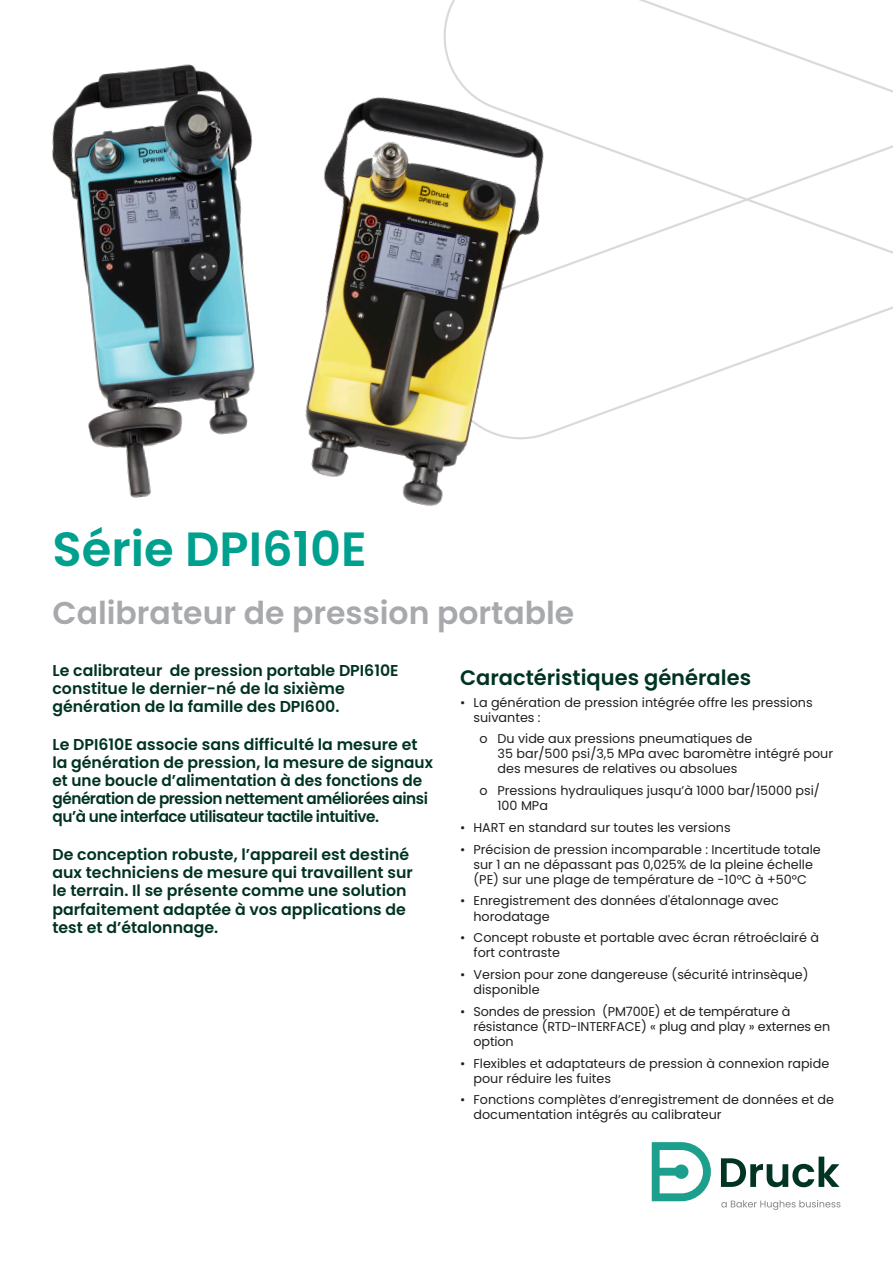
<style>
.page{position:relative;width:893px;height:1263px;background:#fff}
.page>*{position:absolute;margin:0;border:0;box-sizing:border-box;transform-origin:0 0}
._32pt-headline{font:600 48px "Poppins";color:#00a08f}
._21pt-subhead{font:600 31.5px "Poppins";color:#a8a9ad}
._15pt-body_subhead{font:600 21px "Poppins";color:#003323}
._10_5pt-body_subhead{font:600 15.75px/18px "Poppins";color:#003323}
._8_5pt-bullet{font:12.75px/15px "Poppins";color:#231f20}
</style>
<div class="page">
<svg style="left:443px;top:0;width:450px;height:426px"></svg>
<img style="left:52px;top:64px;width:193px;height:434px">
<img style="left:245px;top:72px;width:327px;height:434px">
<svg style="left:652px;top:1142px;width:59px;height:59px"></svg>
<svg style="left:721px;top:1156px;width:118px;height:31px"></svg>
<svg style="left:721px;top:1200px;width:119px;height:10px"></svg>
<p class="_32pt-headline" style="left:52px;top:521px;width:316px">Série DPI610E</p>
<p class="_21pt-subhead" style="left:52px;top:595px;width:523px">Calibrateur de pression portable</p>
<p class="_10_5pt-body_subhead" style="left:52px;top:661px;width:348px">Le calibrateur de pression portable DPI610E constitue le dernier-né de la sixième génération de la famille des DPI600.</p>
<p class="_10_5pt-body_subhead" style="left:52px;top:736px;width:382px">Le DPI610E associe sans difficulté la mesure et la génération de pression, la mesure de signaux et une boucle d’alimentation à des fonctions de génération de pression nettement améliorées ainsi qu’à une interface utilisateur tactile intuitive.</p>
<p class="_10_5pt-body_subhead" style="left:52px;top:846px;width:362px">De conception robuste, l’appareil est destiné aux techniciens de mesure qui travaillent sur le terrain. Il se présente comme une solution parfaitement adaptée à vos applications de test et d’étalonnage.</p>
<p class="_15pt-body_subhead" style="left:460px;top:665px;width:293px">Caractéristiques générales</p>
<p class="_8_5pt-bullet" style="left:473px;top:695px;width:341px;text-indent:-14px">• La génération de pression intégrée offre les pressions suivantes :</p>
<p class="_8_5pt-bullet" style="left:497px;top:731px;width:337px;text-indent:-18px">o Du vide aux pressions pneumatiques de<br>35 bar/500 psi/3,5 MPa avec baromètre intégré pour des mesures de relatives ou absolues</p>
<p class="_8_5pt-bullet" style="left:497px;top:783px;width:324px;text-indent:-18px">o Pressions hydrauliques jusqu’à 1000 bar/15000 psi/<br>100 MPa</p>
<p class="_8_5pt-bullet" style="left:460px;top:820px;width:272px">• HART en standard sur toutes les versions</p>
<p class="_8_5pt-bullet" style="left:460px;top:842px;width:362px;text-align:center">• Précision de pression incomparable : Incertitude totale sur 1 an ne dépassant pas 0,025% de la pleine échelle (PE) sur une plage de température de -10°C à +50°C</p>
<p class="_8_5pt-bullet" style="left:473px;top:893px;width:307px;text-indent:-14px">• Enregistrement des données d'étalonnage avec horodatage</p>
<p class="_8_5pt-bullet" style="left:473px;top:930px;width:347px;text-indent:-14px">• Concept robuste et portable avec écran rétroéclairé à fort contraste</p>
<p class="_8_5pt-bullet" style="left:473px;top:967px;width:337px;text-indent:-14px">• Version pour zone dangereuse (sécurité intrinsèque) disponible</p>
<p class="_8_5pt-bullet" style="left:473px;top:1004px;width:358px;text-indent:-14px">• Sondes de pression (PM700E) et de température à résistance (RTD-INTERFACE) « plug and play » externes en option</p>
<p class="_8_5pt-bullet" style="left:473px;top:1055px;width:357px;text-indent:-14px">• Flexibles et adaptateurs de pression à connexion rapide pour réduire les fuites</p>
<p class="_8_5pt-bullet" style="left:473px;top:1092px;width:362px;text-indent:-14px">• Fonctions complètes d’enregistrement de données et de documentation intégrés au calibrateur</p>
</div>
